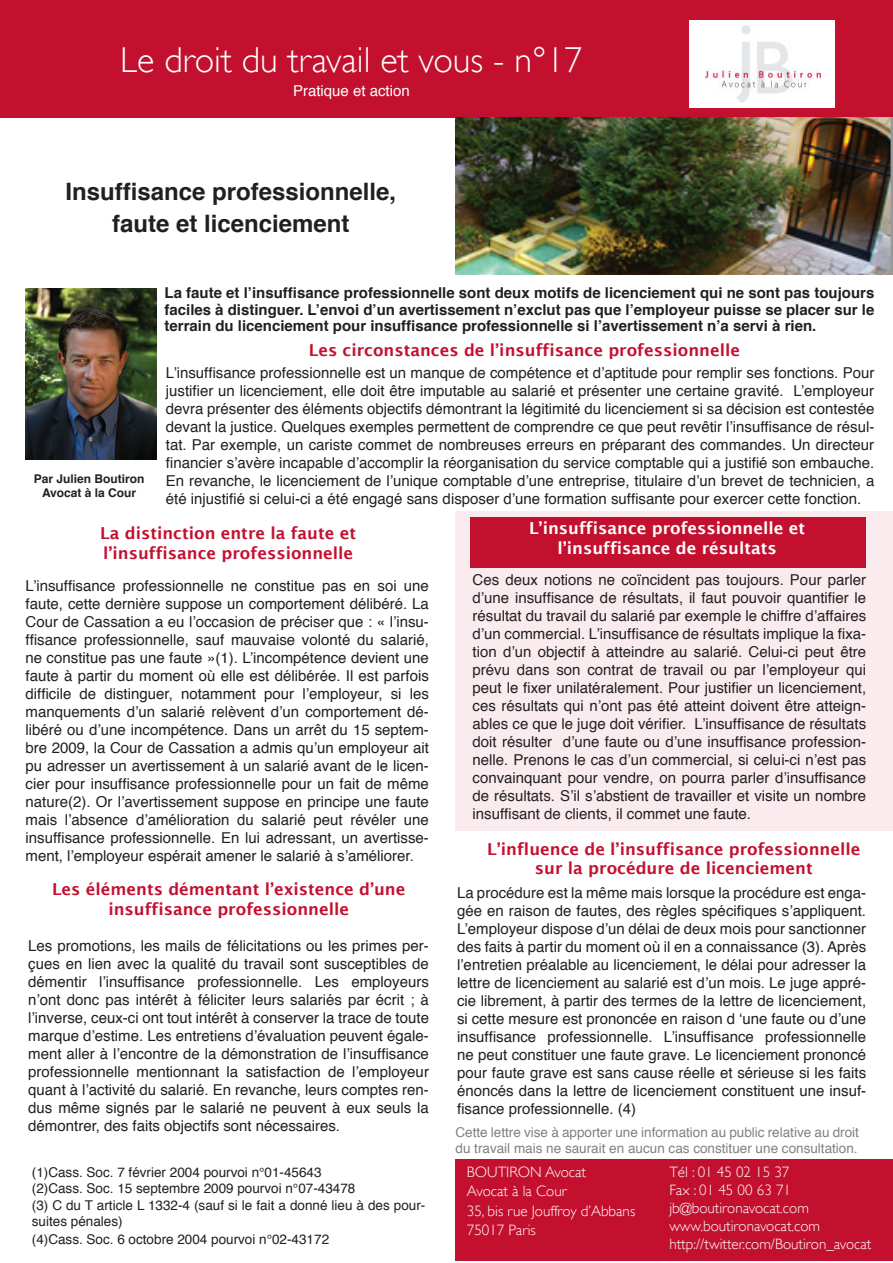
<style>
.page{position:relative;width:893px;height:1263px;background:#fff}
.page>*{position:absolute;margin:0;border:0;box-sizing:border-box;transform-origin:0 0}
.t1{font:300 36px "Gill Sans";color:#fff}
.t2{font:700 24px/31.5px "Helvetica";color:#231f20;text-align:center}
.t3{font:600 16.5px/19.8px "Lucida Sans";color:#c3102f;text-align:center}
.t4{font:600 16.5px/19.8px "Lucida Sans";color:#fff;text-align:center}
.t5{font:15px/18px "Helvetica";color:#231f20;text-align:justify}
.t6{font:700 15px/16.5px "Helvetica";color:#231f20;text-align:justify}
.t7{font:300 15px/18px "Gill Sans";color:#fff}
.t8{font:15px "Helvetica";color:#fff}
.t9{font:13.5px/16.2px "Helvetica";color:#231f20}
.t10{font:700 12px/14.4px "Helvetica";color:#231f20;text-align:center}
</style>
<div class="page">
<div style="left:0;top:0;width:893px;height:118px;background:#c3102f"></div>
<div style="left:689px;top:20px;width:146px;height:88px;background:#fff"></div>
<img style="left:705px;top:26px;width:115px;height:77px">
<img style="left:455px;top:118px;width:438px;height:157px">
<div style="left:455px;top:511px;width:438px;height:320px;background:#faecee"></div>
<img style="left:25px;top:289px;width:131px;height:171px">
<div style="left:470px;top:517px;width:396px;height:51px;background:#c3102f"></div>
<div style="left:455px;top:1159px;width:438px;height:102px;background:#c3102f"></div>
<h1 class="t1" style="left:120px;top:39px;width:464px">Le droit du travail et vous - n°17</h1>
<p class="t8" style="left:293px;top:79px;width:118px">Pratique et action</p>
<h2 class="t2" style="left:65px;top:176px;width:332px">Insuffisance professionnelle, faute et licenciement</h2>
<p class="t10" style="left:34px;top:472px;width:112px">Par Julien Boutiron<br>Avocat à la Cour</p>
<p class="t6" style="left:164px;top:285px;width:711px">La faute et l’insuffisance professionnelle sont deux motifs de licenciement qui ne sont pas toujours faciles à distinguer. L’envoi d’un avertissement n’exclut pas que l’employeur puisse se placer sur le terrain du licenciement pour insuffisance professionnelle si l’avertissement n’a servi à rien.</p>
<p class="t3" style="left:309px;top:340px;width:433px">Les circonstances de l’insuffisance professionnelle</p>
<p class="t5" style="left:166px;top:364px;width:710px">L’insuffisance professionnelle est un manque de compétence et d’aptitude pour remplir ses fonctions. Pour justifier un licenciement, elle doit être imputable au salarié et présenter une certaine gravité. L’employeur devra présenter des éléments objectifs démontrant la légitimité du licenciement si sa décision est contestée devant la justice. Quelques exemples permettent de comprendre ce que peut revêtir l’insuffisance de résul&shy;tat. Par exemple, un cariste commet de nombreuses erreurs en préparant des commandes. Un directeur financier s’avère incapable d’accomplir la réorganisation du service comptable qui a justifié son embauche.<br>En revanche, le licenciement de l’unique comptable d’une entreprise, titulaire d’un brevet de technicien, a été injustifié si celui-ci a été engagé sans disposer d’une formation suffisante pour exercer cette fonction.</p>
<p class="t3" style="left:100px;top:523px;width:257px;text-align:left">La distinction entre la faute et l’insuffisance professionnelle</p>
<p class="t5" style="left:26px;top:577px;width:405px">L’insuffisance professionnelle ne constitue pas en soi une faute, cette dernière suppose un comportement délibéré. La Cour de Cassation a eu l’occasion de préciser que : « l’insu&shy;ffisance professionnelle, sauf mauvaise volonté du salarié, ne constitue pas une faute »(1). L’incompétence devient une faute à partir du moment où elle est délibérée. Il est parfois difficile de distinguer, notamment pour l’employeur, si les manquements d’un salarié relèvent d’un comportement dé&shy;libéré ou d’une incompétence. Dans un arrêt du 15 septem&shy;bre 2009, la Cour de Cassation a admis qu’un employeur ait pu adresser un avertissement à un salarié avant de le licen&shy;cier pour insuffisance professionnelle pour un fait de même nature(2). Or l’avertissement suppose en principe une faute mais l’absence d’amélioration du salarié peut révéler une insuffisance professionnelle. En lui adressant, un avertisse&shy;ment, l’employeur espérait amener le salarié à s’améliorer.</p>
<p class="t3" style="left:52px;top:879px;width:355px">Les éléments démentant l’existence d’une insuffisance professionnelle</p>
<p class="t5" style="left:28px;top:937px;width:402px">Les promotions, les mails de félicitations ou les primes per&shy;çues en lien avec la qualité du travail sont susceptibles de démentir l’insuffisance professionnelle. Les employeurs n’ont donc pas intérêt à féliciter leurs salariés par écrit ; à l’inverse, ceux-ci ont tout intérêt à conserver la trace de toute marque d’estime. Les entretiens d’évaluation peuvent égale&shy;ment aller à l’encontre de la démonstration de l’insuffisance professionnelle mentionnant la satisfaction de l’employeur quant à l’activité du salarié. En revanche, leurs comptes ren&shy;dus même signés par le salarié ne peuvent à eux seuls la démontrer, des faits objectifs sont nécessaires.</p>
<p class="t9" style="left:32px;top:1165px;width:395px">(1)Cass. Soc. 7 février 2004 pourvoi n°01-45643<br>(2)Cass. Soc. 15 septembre 2009 pourvoi n°07-43478<br>(3) C du T article L 1332-4 (sauf si le fait a donné lieu à des pour&shy;suites pénales)</p>
<p class="t9" style="left:32px;top:1231px;width:299px">(4)Cass. Soc. 6 octobre 2004 pourvoi n°02-43172</p>
<p class="t4" style="left:529px;top:518px;width:278px">L’insuffisance professionnelle et l’insuffisance de résultats</p>
<p class="t5" style="left:473px;top:571px;width:395px">Ces deux notions ne coïncident pas toujours. Pour parler d’une insuffisance de résultats, il faut pouvoir quantifier le résultat du travail du salarié par exemple le chiffre d’affaires d’un commercial. L’insuffisance de résultats implique la fixa&shy;tion d’un objectif à atteindre au salarié. Celui-ci peut être prévu dans son contrat de travail ou par l’employeur qui peut le fixer unilatéralement. Pour justifier un licenciement, ces résultats qui n’ont pas été atteint doivent être atteign&shy;ables ce que le juge doit vérifier. L’insuffisance de résultats doit résulter d’une faute ou d’une insuffisance profession&shy;nelle. Prenons le cas d’un commercial, si celui-ci n’est pas convainquant pour vendre, on pourra parler d’insuffisance de résultats. S’il s’abstient de travailler et visite un nombre insuffisant de clients, il commet une faute.</p>
<p class="t3" style="left:487px;top:839px;width:375px">L’influence de l’insuffisance professionnelle sur la procédure de licenciement</p>
<p class="t5" style="left:457px;top:884px;width:411px">La procédure est la même mais lorsque la procédure est enga&shy;gée en raison de fautes, des règles spécifiques s’appliquent.<br>L’employeur dispose d’un délai de deux mois pour sanctionner des faits à partir du moment où il en a connaissance (3). Après l’entretien préalable au licenciement, le délai pour adresser la lettre de licenciement au salarié est d’un mois. Le juge appré&shy;cie librement, à partir des termes de la lettre de licenciement, si cette mesure est prononcée en raison d ‘une faute ou d’une insuffisance professionnelle. L’insuffisance professionnelle ne peut constituer une faute grave. Le licenciement prononcé pour faute grave est sans cause réelle et sérieuse si les faits énoncés dans la lettre de licenciement constituent une insuf&shy;fisance professionnelle. (4)</p>
<p class="t9" style="left:455px;top:1124px;width:405px">Cette lettre vise à apporter une information au public relative au droit du travail mais ne saurait en aucun cas constituer une consultation.</p>
<p class="t7" style="left:467px;top:1162px;width:170px;line-height:19.5px">BOUTIRON Avocat<br>Avocat à la Cour<br>35, bis rue Jouffroy d’Abbans<br>75017 Paris</p>
<p class="t7" style="left:669px;top:1162px;width:204px">Tél : 01 45 02 15 37<br>Fax : 01 45 00 63 71 jb@boutironavocat.com www.boutironavocat.com http://twitter.com/Boutiron_avocat</p>
</div>
